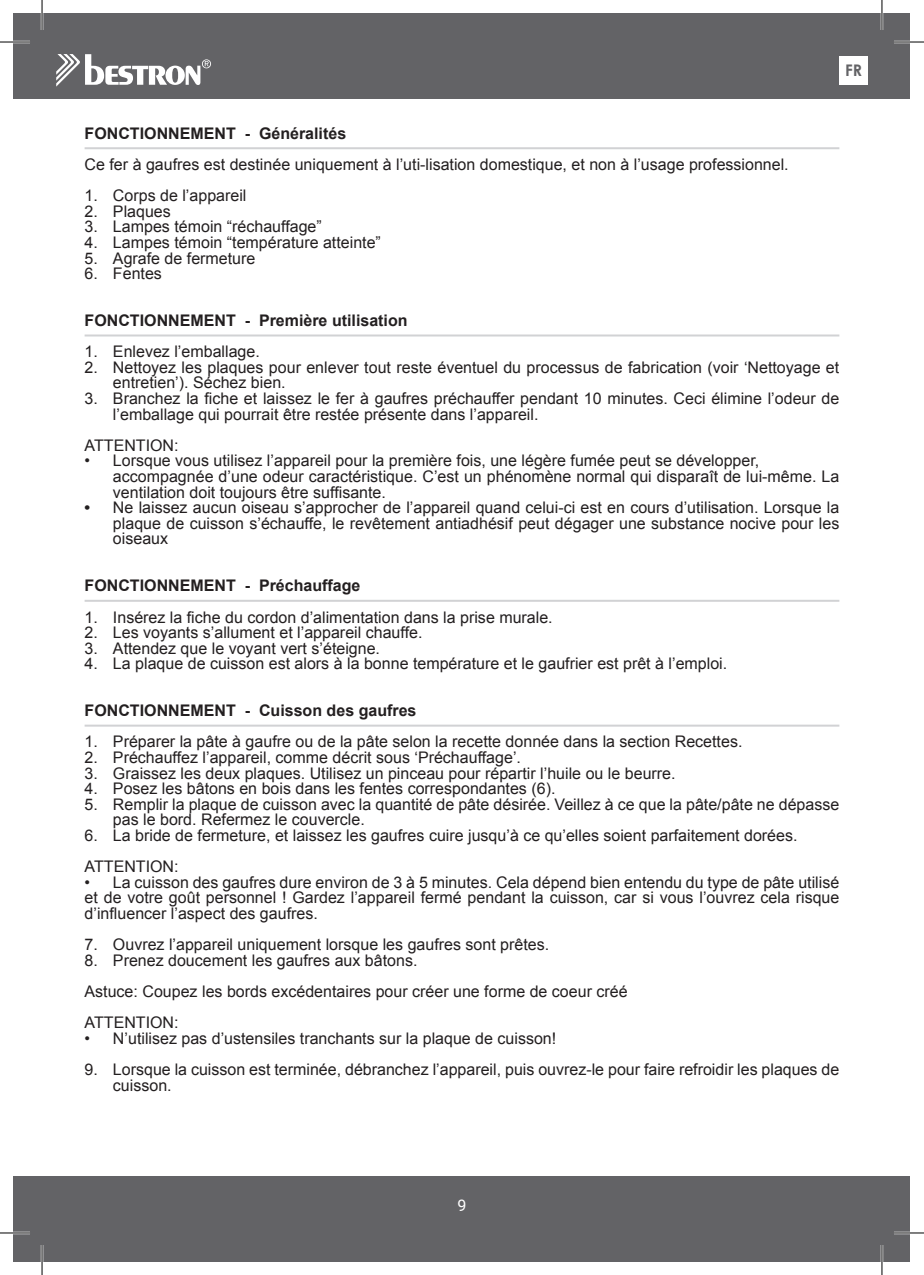
<style>
.page{position:relative;width:924px;height:1275px;background:#fff}
.page>*{position:absolute;margin:0;border:0;box-sizing:border-box;transform-origin:0 0}
.t1{font:16px/15.6px "Arial";color:#231f20}
.t2{font:700 16px "Arial";color:#231f20}
.t3{font:700 16px "Century Gothic";color:#636366}
.t4{font:16px "Roboto";color:#fff}
.s1{font-weight:700}
</style>
<div class="page">
<hr style="left:85px;top:147px;width:754px;height:2px;background:#d1d2d4">
<hr style="left:85px;top:334px;width:754px;height:2px;background:#d1d2d4">
<hr style="left:85px;top:600px;width:754px;height:2px;background:#d1d2d4">
<hr style="left:85px;top:724px;width:754px;height:2px;background:#d1d2d4">
<div style="left:14px;top:14px;width:895px;height:85px;background:#636366"></div>
<div style="left:14px;top:1176px;width:895px;height:85px;background:#636366"></div>
<svg style="left:56px;top:54px;width:155px;height:33px"></svg>
<div style="left:839px;top:56px;width:28px;height:29px;background:#fff"></div>
<hr style="left:0;top:41px;width:30px;height:2px;background:#fff">
<hr style="left:893px;top:41px;width:30px;height:2px;background:#fff">
<hr style="left:0;top:1231px;width:30px;height:3px;background:#fff">
<hr style="left:893px;top:1231px;width:30px;height:3px;background:#fff">
<hr style="left:41px;top:0;width:2px;height:30px;background:#fff">
<hr style="left:41px;top:1245px;width:2px;height:30px;background:#fff">
<hr style="left:880px;top:0;width:2px;height:30px;background:#fff">
<hr style="left:880px;top:1245px;width:2px;height:30px;background:#fff">
<hr style="left:0;top:42px;width:30px;height:1px;background:#000">
<hr style="left:893px;top:42px;width:30px;height:1px;background:#000">
<hr style="left:0;top:1232px;width:30px;height:1px;background:#000">
<hr style="left:893px;top:1232px;width:30px;height:1px;background:#000">
<hr style="left:42px;top:0;width:1px;height:30px;background:#000">
<hr style="left:42px;top:1245px;width:1px;height:30px;background:#000">
<hr style="left:881px;top:0;width:1px;height:30px;background:#000">
<hr style="left:881px;top:1245px;width:1px;height:30px;background:#000">
<p class="t3" style="left:844px;top:58px;width:18px">FR</p>
<p class="t2" style="left:85px;top:122px;width:263px">FONCTIONNEMENT - Généralités</p>
<p class="t1" style="left:85px;top:157px;width:705px">Ce fer à gaufres est destinée uniquement à l’uti-lisation domestique, et non à l’usage professionnel.</p>
<p class="t1" style="left:85px;top:188px;width:163px">1. Corps de l’appareil</p>
<p class="t1" style="left:85px;top:203px;width:88px">2. Plaques</p>
<p class="t1" style="left:85px;top:219px;width:239px">3. Lampes témoin “réchauffage”</p>
<p class="t1" style="left:85px;top:235px;width:298px">4. Lampes témoin “température atteinte”</p>
<p class="t1" style="left:85px;top:250px;width:172px">5. Agrafe de fermeture</p>
<p class="t1" style="left:85px;top:266px;width:79px">6. Fentes</p>
<p class="t2" style="left:85px;top:310px;width:324px">FONCTIONNEMENT - Première utilisation</p>
<p class="t1" style="left:85px;top:344px;width:177px">1. Enlevez l’emballage.</p>
<p class="t1" style="left:113px;top:359px;width:727px;text-indent:-28px">2. Nettoyez les plaques pour enlever tout reste éventuel du processus de fabrication (voir ‘Nettoyage et entretien’). Séchez bien.</p>
<p class="t1" style="left:113px;top:391px;width:727px;text-indent:-28px">3. Branchez la fiche et laissez le fer à gaufres préchauffer pendant 10 minutes. Ceci élimine l’odeur de l’emballage qui pourrait être restée présente dans l’appareil.</p>
<p class="t1" style="left:85px;top:437px;width:95px">ATTENTION:</p>
<p class="t1" style="left:113px;top:453px;width:727px;text-indent:-28px">• Lorsque vous utilisez l’appareil pour la première fois, une légère fumée peut se développer, accompagnée d’une odeur caractéristique. C’est un phénomène normal qui disparaît de lui-même. La ventilation doit toujours être suffisante.</p>
<p class="t1" style="left:113px;top:500px;width:727px;text-align:justify;text-indent:-28px"><span class="s1">•</span> Ne laissez aucun oiseau s’approcher de l’appareil quand celui-ci est en cours d’utilisation. Lorsque la plaque de cuisson s’échauffe, le revêtement antiadhésif peut dégager une substance nocive pour les oiseaux</p>
<p class="t2" style="left:85px;top:575px;width:277px">FONCTIONNEMENT - Préchauffage</p>
<p class="t1" style="left:85px;top:609px;width:469px">1. Insérez la fiche du cordon d’alimentation dans la prise murale.</p>
<p class="t1" style="left:85px;top:625px;width:339px">2. Les voyants s’allument et l’appareil chauffe.</p>
<p class="t1" style="left:85px;top:640px;width:297px">3. Attendez que le voyant vert s’éteigne.</p>
<p class="t1" style="left:85px;top:656px;width:644px">4. La plaque de cuisson est alors à la bonne température et le gaufrier est prêt à l’emploi.</p>
<p class="t2" style="left:85px;top:700px;width:333px">FONCTIONNEMENT - Cuisson des gaufres</p>
<p class="t1" style="left:85px;top:734px;width:659px">1. Préparer la pâte à gaufre ou de la pâte selon la recette donnée dans la section Recettes.</p>
<p class="t1" style="left:85px;top:749px;width:437px">2. Préchauffez l’appareil, comme décrit sous ‘Préchauffage’.</p>
<p class="t1" style="left:85px;top:765px;width:592px">3. Graissez les deux plaques. Utilisez un pinceau pour répartir l’huile ou le beurre.</p>
<p class="t1" style="left:85px;top:781px;width:472px">4. Posez les bâtons en bois dans les fentes correspondantes (6).</p>
<p class="t1" style="left:113px;top:796px;width:727px;text-indent:-28px">5. Remplir la plaque de cuisson avec la quantité de pâte désirée. Veillez à ce que la pâte/pâte ne dépasse pas le bord. Refermez le couvercle.</p>
<p class="t1" style="left:85px;top:820px;width:714px;line-height:31.2px">6. La bride de fermeture, et laissez les gaufres cuire jusqu’à ce qu’elles soient parfaitement dorées.<br>ATTENTION:</p>
<p class="t1" style="left:85px;top:874px;width:756px;text-align:justify">• La cuisson des gaufres dure environ de 3 à 5 minutes. Cela dépend bien entendu du type de pâte utilisé et de votre goût personnel ! Gardez l’appareil fermé pendant la cuisson, car si vous l’ouvrez cela risque d’influencer l’aspect des gaufres.</p>
<p class="t1" style="left:85px;top:937px;width:466px">7. Ouvrez l’appareil uniquement lorsque les gaufres sont prêtes.</p>
<p class="t1" style="left:85px;top:944px;width:544px;line-height:31.2px">8. Prenez doucement les gaufres aux bâtons.<br>Astuce: Coupez les bords excédentaires pour créer une forme de coeur créé<br>ATTENTION:</p>
<p class="t1" style="left:85px;top:1030px;width:473px">• N’utilisez pas d’ustensiles tranchants sur la plaque de cuisson!</p>
<p class="t1" style="left:113px;top:1061px;width:727px;text-indent:-28px">9. Lorsque la cuisson est terminée, débranchez l’appareil, puis ouvrez-le pour faire refroidir les plaques de cuisson.</p>
<p class="t4" style="left:457px;top:1193px;width:10px">9</p>
</div>
